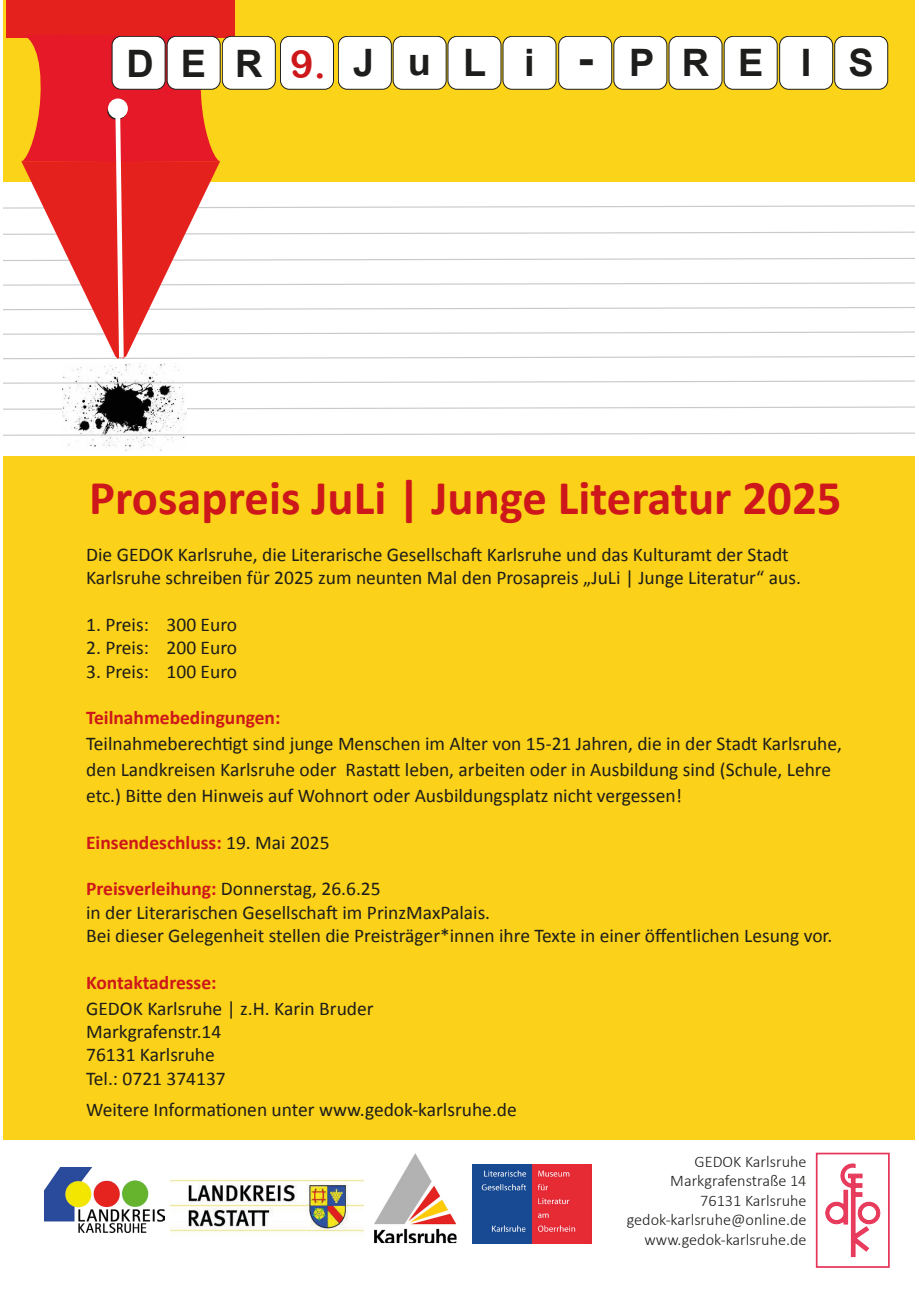
<style>
.page{position:relative;width:919px;height:1289px;background:#fff}
.page>*{position:absolute;margin:0;border:0;box-sizing:border-box;transform-origin:0 0}
.t1{font:700 48.6px "Calibri";color:#cd171a}
.t2{font:38.85px "Arial Rounded MT Bold";color:#cd171a}
.t3{font:700 37.8px "Arial";letter-spacing:.77em;color:#1d1d1b}
.t4{font:19.5px/23.4px "Calibri";color:#1d1d1b}
.t5{font:700 19.5px "Calibri";color:#cd171a}
.t6{font:300 16.2px/19.5px "Calibri";color:#1d1d1b;text-align:right}
.s1{color:#cd171a}
.s2{font-size:47.25px}
.s3{font-weight:700;color:#cd171a}
.s4{font-weight:400;color:#1d1d1b}
</style>
<div class="page">
<div style="left:3px;top:445px;width:911px;height:694px;background:#fbd119"></div>
<div style="left:3px;top:0;width:911px;height:456px;background:#fff"></div>
<div style="left:3px;top:0;width:911px;height:181px;background:#fbd419"></div>
<svg style="left:3px;top:406px;width:911px;height:4px"></svg>
<img style="left:63px;top:363px;width:123px;height:87px">
<svg style="left:3px;top:380px;width:911px;height:4px"></svg>
<svg style="left:3px;top:432px;width:911px;height:4px"></svg>
<div style="left:6px;top:0;width:115px;height:37px;background:#e5211d"></div>
<div style="left:120px;top:0;width:115px;height:37px;background:#e5211d"></div>
<svg style="left:3px;top:35px;width:911px;height:325px"></svg>
<div style="left:110px;top:101px;width:15px;height:15px;background:#fff;border-radius:50%"></div>
<div style="left:108px;top:98px;width:20px;height:21px;border:5px solid #fff;border-radius:50%"></div>
<div style="left:815px;top:1152px;width:74px;height:115px;border:2px solid #e73459"></div>
<svg style="left:825px;top:1163px;width:55px;height:93px"></svg>
<img style="left:374px;top:1153px;width:82px;height:89px">
<img style="left:45px;top:1167px;width:119px;height:65px">
<img style="left:170px;top:1179px;width:193px;height:54px">
<img style="left:472px;top:1164px;width:119px;height:79px">
<div style="left:290px;top:45px;width:40px;height:37px;background:#fff"></div>
<p class="t3" style="left:126px;top:38px;width:749px">DER<span class="s1">9.</span>JuL i <span class="s2">-</span> PRE I S</p>
<p class="t2" style="left:290px;top:41px;width:37px">9.</p>
<p class="t1" style="left:89px;top:463px;width:753px">Prosapreis JuLi | Junge Literatur 2025</p>
<p class="t4" style="left:86px;top:542px;width:716px">Die GEDOK Karlsruhe, die Literarische Gesellschaft Karlsruhe und das Kulturamt der Stadt<br>Karlsruhe schreiben für 2025 zum neunten Mal den Prosapreis „JuLi | Junge Literatur“ aus.</p>
<p class="t4" style="left:86px;top:612px;width:152px">1. Preis: 300 Euro</p>
<p class="t4" style="left:86px;top:635px;width:152px">2. Preis: 200 Euro</p>
<p class="t4" style="left:86px;top:658px;width:152px">3. Preis: 100 Euro</p>
<p class="t4" style="left:86px;top:704px;width:757px;line-height:26px"><span class="s3">Teilnahmebedingungen:<br></span>Teilnahmeberechtigt sind junge Menschen im Alter von 15-21 Jahren, die in der Stadt Karlsruhe, den Landkreisen Karlsruhe oder Rastatt leben, arbeiten oder in Ausbildung sind (Schule, Lehre etc.) Bitte den Hinweis auf Wohnort oder Ausbildungsplatz nicht vergessen!</p>
<p class="t5" style="left:86px;top:828px;width:245px">Einsendeschluss: <span class="s4">19. Mai 2025</span></p>
<p class="t4" style="left:86px;top:876px;width:747px"><span class="s3">Preisverleihung:</span> Donnerstag, 26.6.25<br>in der Literarischen Gesellschaft im PrinzMaxPalais.<br>Bei dieser Gelegenheit stellen die Preisträger*innen ihre Texte in einer öffentlichen Lesung vor.</p>
<p class="t4" style="left:86px;top:968px;width:289px;line-height:26px"><span class="s3">Kontaktadresse:<br></span>GEDOK Karlsruhe | z.H. Karin Bruder</p>
<p class="t4" style="left:86px;top:1019px;width:141px">Markgrafenstr.14<br>76131 Karlsruhe<br>Tel.: 0721 374137</p>
<p class="t4" style="left:86px;top:1096px;width:432px">Weitere Informationen unter www.gedok-karlsruhe.de</p>
<p class="t6" style="left:626px;top:1151px;width:181px">GEDOK Karlsruhe<br>Markgrafenstraße 14<br>76131 Karlsruhe gedok-karlsruhe@online.de www.gedok-karlsruhe.de</p>
</div>
